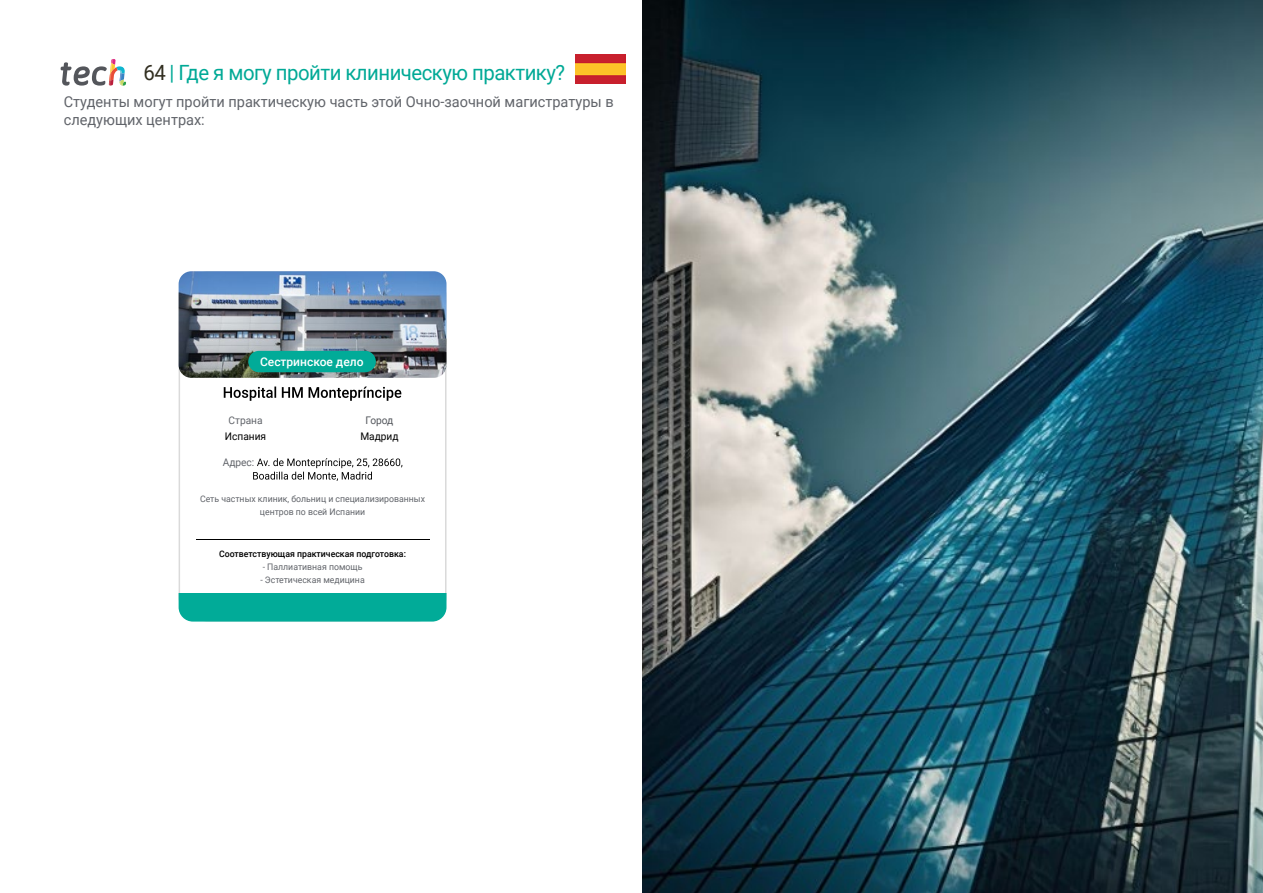
<style>
.page{position:relative;width:1263px;height:893px;background:#fff}
.page>*{position:absolute;margin:0;border:0;box-sizing:border-box;transform-origin:0 0}
.t1{font:21px "Roboto";letter-spacing:-.025em;color:#00a996}
.t2{font:15px/18px "Roboto";color:#61646a}
.t3{font:500 12px "Roboto";color:#fff}
.t4{font:10.5px "Roboto";color:#000}
.t5{font:10.5px "Roboto";color:#61646a}
.t6{font:10.5px "Roboto";letter-spacing:-.015em;color:#52555b}
.t7{font:9px/13.5px "Roboto";color:#61646a;text-align:center}
.t8{font:500 9px "Roboto";color:#000}
.s1{color:#312e20}
</style>
<div class="page">
<img style="left:642px;top:0;width:621px;height:893px">
<svg style="left:61px;top:59px;width:65px;height:27px"></svg>
<img style="left:576px;top:54px;width:49px;height:30px">
<svg style="left:178px;top:281px;width:269px;height:330px"></svg>
<img style="left:179px;top:271px;width:267px;height:107px">
<div style="left:248px;top:351px;width:128px;height:21px;background:#01ab98;border-radius:11px"></div>
<div style="left:179px;top:593px;width:267px;height:29px;background:#01ab98"></div>
<hr style="left:196px;top:539px;width:233px;height:1px;background:#000">
<svg style="left:224px;top:386px;width:177px;height:15px"></svg>
<svg style="left:253px;top:458px;width:149px;height:23px"></svg>
<h1 class="t1" style="left:144px;top:57px;width:423px"><span class="s1">64</span> | Где я могу пройти клиническую практику?</h1>
<h2 class="t2" style="left:64px;top:93px;width:551px">Студенты могут пройти практическую часть этой Очно-заочной магистратуры в следующих центрах:</h2>
<h3 class="t3" style="left:260px;top:353px;width:105px">Сестринское дело</h3>
<p class="t5" style="left:228px;top:412px;width:36px">Страна</p>
<p class="t4" style="left:225px;top:429px;width:43px">Испания</p>
<p class="t6" style="left:366px;top:412px;width:29px">Город</p>
<p class="t4" style="left:360px;top:429px;width:40px">Мадрид</p>
<p class="t5" style="left:223px;top:455px;width:33px">Адрес:</p>
<p class="t7" style="left:200px;top:492px;width:227px">Сеть частных клиник, больниц и специализированных центров по всей Испании</p>
<p class="t8" style="left:219px;top:547px;width:188px">Соответствующая практическая подготовка:</p>
<p class="t7" style="left:263px;top:559px;width:101px">- Паллиативная помощь</p>
<p class="t7" style="left:260px;top:573px;width:106px">- Эстетическая медицина</p>
</div>
